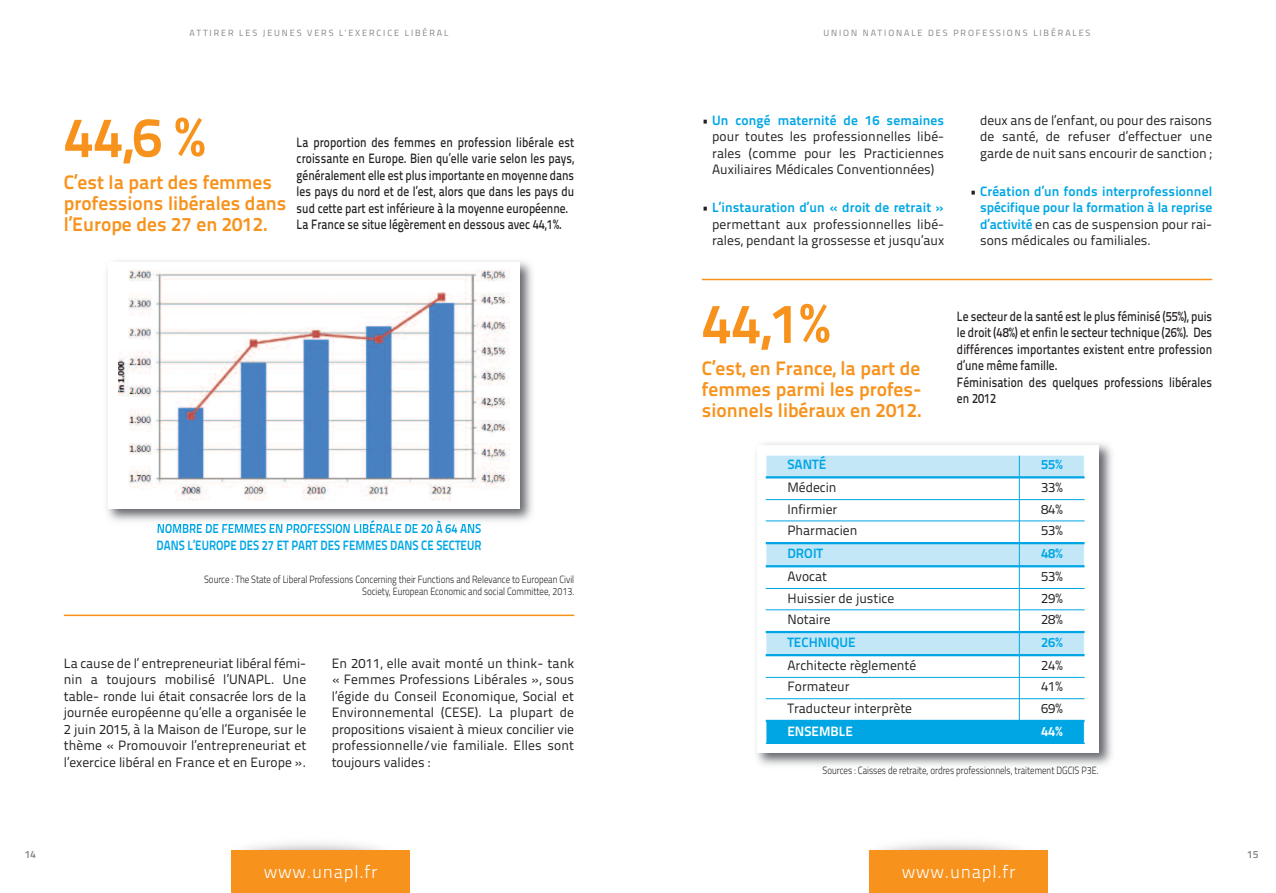
<style>
.page{position:relative;width:1276px;height:893px;background:#fff}
.page>*{position:absolute;margin:0;border:0;box-sizing:border-box;transform-origin:0 0}
.t1{font:700 55.8px "Titillium Text 22 L";color:#f7931d}
.t2{font:700 19.5px/21px "Titillium Text 22 L";color:#f7931d}
.t3{font:300 18px "Titillium Text 22 L";letter-spacing:.04em;color:#fff}
.t4{font:13.5px/16.5px "Titillium Text 22 L";color:#231f20;text-align:justify}
.t5{font:500 13.5px/16.5px "Titillium Text 22 L";color:#231f20;scale:.85 1}
.t6{font:700 13.5px/16.5px "Titillium Text 22 L";color:#00a6e4;text-align:justify}
.t7{font:700 13.5px/16.5px "Titillium Text 22 L";color:#00a6e4;scale:.85 1}
.t8{font:700 13.5px "Titillium Text 22 L";color:#fff}
.t9{font:300 10.5px/12px "Titillium";color:#231f20;text-align:right;scale:.85 1}
.t10{font:600 10.5px "Titillium";color:#808285}
.t11{font:9px "Titillium";letter-spacing:.21em;color:#808285}
.s1{font-weight:700;color:#00a6e4}
.s2{font-weight:400;color:#231f20}
</style>
<div class="page">
<div style="left:231px;top:850px;width:179px;height:43px;background:#f7931d"></div>
<div style="left:869px;top:850px;width:179px;height:43px;background:#f7931d"></div>
<img style="left:107px;top:261px;width:425px;height:268px">
<img style="left:158px;top:524px;width:167px;height:5px">
<div style="left:108px;top:263px;width:411px;height:246px;background:#fff"></div>
<img style="left:118px;top:269px;width:392px;height:231px">
<hr style="left:64px;top:615px;width:510px;height:1px;background:#f7931d">
<hr style="left:702px;top:279px;width:510px;height:1px;background:#f7931d">
<img style="left:756px;top:443px;width:356px;height:323px">
<div style="left:756px;top:445px;width:342px;height:308px;background:#fff"></div>
<div style="left:765px;top:455px;width:254px;height:22px;background:#c4e7f8"></div>
<div style="left:1019px;top:455px;width:65px;height:22px;background:#c4e7f8"></div>
<div style="left:765px;top:543px;width:254px;height:23px;background:#c4e7f8"></div>
<div style="left:1019px;top:543px;width:65px;height:23px;background:#c4e7f8"></div>
<div style="left:765px;top:632px;width:254px;height:23px;background:#c4e7f8"></div>
<div style="left:1019px;top:632px;width:65px;height:23px;background:#c4e7f8"></div>
<div style="left:765px;top:721px;width:254px;height:22px;background:#00a6e4"></div>
<div style="left:1019px;top:721px;width:65px;height:22px;background:#00a6e4"></div>
<hr style="left:765px;top:455px;width:1px;height:288px;background:#fff">
<hr style="left:1019px;top:455px;width:1px;height:288px;background:#00a6e4">
<hr style="left:765px;top:455px;width:319px;height:1px;background:#fff">
<hr style="left:765px;top:476px;width:319px;height:2px;background:#00a6e4">
<hr style="left:765px;top:499px;width:319px;height:1px;background:#00a6e4">
<hr style="left:765px;top:521px;width:319px;height:1px;background:#00a6e4">
<hr style="left:765px;top:542px;width:319px;height:2px;background:#00a6e4">
<hr style="left:765px;top:565px;width:319px;height:2px;background:#00a6e4">
<hr style="left:765px;top:588px;width:319px;height:1px;background:#00a6e4">
<hr style="left:765px;top:610px;width:319px;height:1px;background:#00a6e4">
<hr style="left:765px;top:631px;width:319px;height:2px;background:#00a6e4">
<hr style="left:765px;top:654px;width:319px;height:2px;background:#00a6e4">
<hr style="left:765px;top:677px;width:319px;height:1px;background:#00a6e4">
<hr style="left:765px;top:698px;width:319px;height:1px;background:#00a6e4">
<hr style="left:765px;top:720px;width:319px;height:2px;background:#00a6e4">
<hr style="left:765px;top:743px;width:319px;height:1px;background:#00a6e4">
<p class="t11" style="left:190px;top:30px;width:260px">ATTIRER LES JEUNES VERS L’EXERCICE LIBÉRAL</p>
<h1 class="t1" style="left:64px;top:118px;width:142px">44,6 %</h1>
<h2 class="t2" style="left:64px;top:174px;width:224px">C’est la part des femmes professions libérales dans l’Europe des 27 en 2012.</h2>
<p class="t5" style="left:297px;top:135px;width:328px">La proportion des femmes en profession libérale est croissante en Europe. Bien qu’elle varie selon les pays, généralement elle est plus importante en moyenne dans les pays du nord et de l’est, alors que dans les pays du sud cette part est inférieure à la moyenne européenne.<br>La France se situe légèrement en dessous avec 44,1%.</p>
<p class="t7" style="left:157px;top:522px;width:384px">NOMBRE DE FEMMES EN PROFESSION LIBÉRALE DE 20 À 64 ANS<br>DANS L’EUROPE DES 27 ET PART DES FEMMES DANS CE SECTEUR</p>
<p class="t9" style="left:204px;top:574px;width:437px">Source : The State of Liberal Professions Concerning their Functions and Relevance to European Civil<br>Society, European Economic and social Committee, 2013.</p>
<p class="t4" style="left:64px;top:656px;width:244px">La cause de l’ entrepreneuriat libéral fémi&shy;nin a toujours mobilisé l’UNAPL. Une table- ronde lui était consacrée lors de la journée européenne qu’elle a organisée le 2 juin 2015, à la Maison de l’Europe, sur le thème « Promouvoir l’entrepreneuriat et l’exercice libéral en France et en Europe ».</p>
<p class="t4" style="left:332px;top:656px;width:244px">En 2011, elle avait monté un think- tank « Femmes Professions Libérales », sous l’égide du Conseil Economique, Social et Environnemental (CESE). La plupart de propositions visaient à mieux concilier vie professionnelle/vie familiale. Elles sont toujours valides :</p>
<p class="t10" style="left:24px;top:851px;width:13px">14</p>
<h3 class="t3" style="left:264px;top:865px;width:115px">www.unapl.fr</h3>
<p class="t11" style="left:823px;top:30px;width:268px">UNION NATIONALE DES PROFESSIONS LIBÉRALES</p>
<p class="t4" style="left:712px;top:114px;width:234px;text-indent:-10px">• <span class="s1">Un congé maternité de 16 semaines </span>pour toutes les professionnelles libé&shy;rales (comme pour les Practiciennes Auxiliaires Médicales Conventionnées)</p>
<p class="t4" style="left:712px;top:201px;width:234px;text-indent:-10px">• <span class="s1">L’instauration d’un « droit de retrait » </span>permettant aux professionnelles libé&shy;rales, pendant la grossesse et jusqu’aux</p>
<p class="t4" style="left:980px;top:114px;width:234px">deux ans de l’enfant, ou pour des raisons de santé, de refuser d’effectuer une garde de nuit sans encourir de sanction ;</p>
<p class="t6" style="left:980px;top:184px;width:234px;text-indent:-10px"><span class="s2">•</span> Création d’un fonds interprofessionnel spécifique pour la formation à la reprise d’activité <span class="s2">en cas de suspension pour rai&shy;sons médicales ou familiales.</span></p>
<h1 class="t1" style="left:702px;top:304px;width:129px">44,1%</h1>
<h2 class="t2" style="left:702px;top:360px;width:221px;text-align:justify">C’est, en France, la part de femmes parmi les profes&shy;sionnels libéraux en 2012.</h2>
<p class="t5" style="left:957px;top:309px;width:302px">Le secteur de la santé est le plus féminisé (55%), puis le droit (48%) et enfin le secteur technique (26%). Des différences importantes existent entre profession d’une même famille.<br>Féminisation des quelques professions libérales en 2012</p>
<p class="t6" style="left:787px;top:458px;width:41px">SANTÉ</p>
<p class="t6" style="left:1041px;top:458px;width:23px">55%</p>
<p class="t4" style="left:787px;top:481px;width:51px">Médecin</p>
<p class="t4" style="left:1041px;top:481px;width:23px">33%</p>
<p class="t4" style="left:787px;top:502px;width:52px">Infirmier</p>
<p class="t4" style="left:1041px;top:502px;width:23px">84%</p>
<p class="t4" style="left:787px;top:523px;width:71px">Pharmacien</p>
<p class="t4" style="left:1041px;top:523px;width:23px">53%</p>
<p class="t6" style="left:787px;top:547px;width:37px">DROIT</p>
<p class="t6" style="left:1041px;top:547px;width:23px">48%</p>
<p class="t4" style="left:787px;top:570px;width:41px">Avocat</p>
<p class="t4" style="left:1041px;top:570px;width:23px">53%</p>
<p class="t4" style="left:787px;top:591px;width:108px">Huissier de justice</p>
<p class="t4" style="left:1041px;top:591px;width:23px">29%</p>
<p class="t4" style="left:787px;top:612px;width:45px">Notaire</p>
<p class="t4" style="left:1041px;top:612px;width:23px">28%</p>
<p class="t6" style="left:787px;top:636px;width:70px">TECHNIQUE</p>
<p class="t6" style="left:1041px;top:636px;width:23px">26%</p>
<p class="t4" style="left:787px;top:659px;width:130px">Architecte règlementé</p>
<p class="t4" style="left:1041px;top:659px;width:23px">24%</p>
<p class="t4" style="left:787px;top:680px;width:64px">Formateur</p>
<p class="t4" style="left:1041px;top:680px;width:23px">41%</p>
<p class="t4" style="left:787px;top:701px;width:126px">Traducteur interprète</p>
<p class="t4" style="left:1041px;top:701px;width:23px">69%</p>
<p class="t8" style="left:787px;top:726px;width:67px">ENSEMBLE</p>
<p class="t8" style="left:1041px;top:726px;width:23px">44%</p>
<p class="t9" style="left:822px;top:765px;width:326px">Sources : Caisses de retraite, ordres professionnels, traitement DGCIS P3E.</p>
<h3 class="t3" style="left:902px;top:865px;width:115px">www.unapl.fr</h3>
<p class="t10" style="left:1246px;top:851px;width:13px">15</p>
</div>
